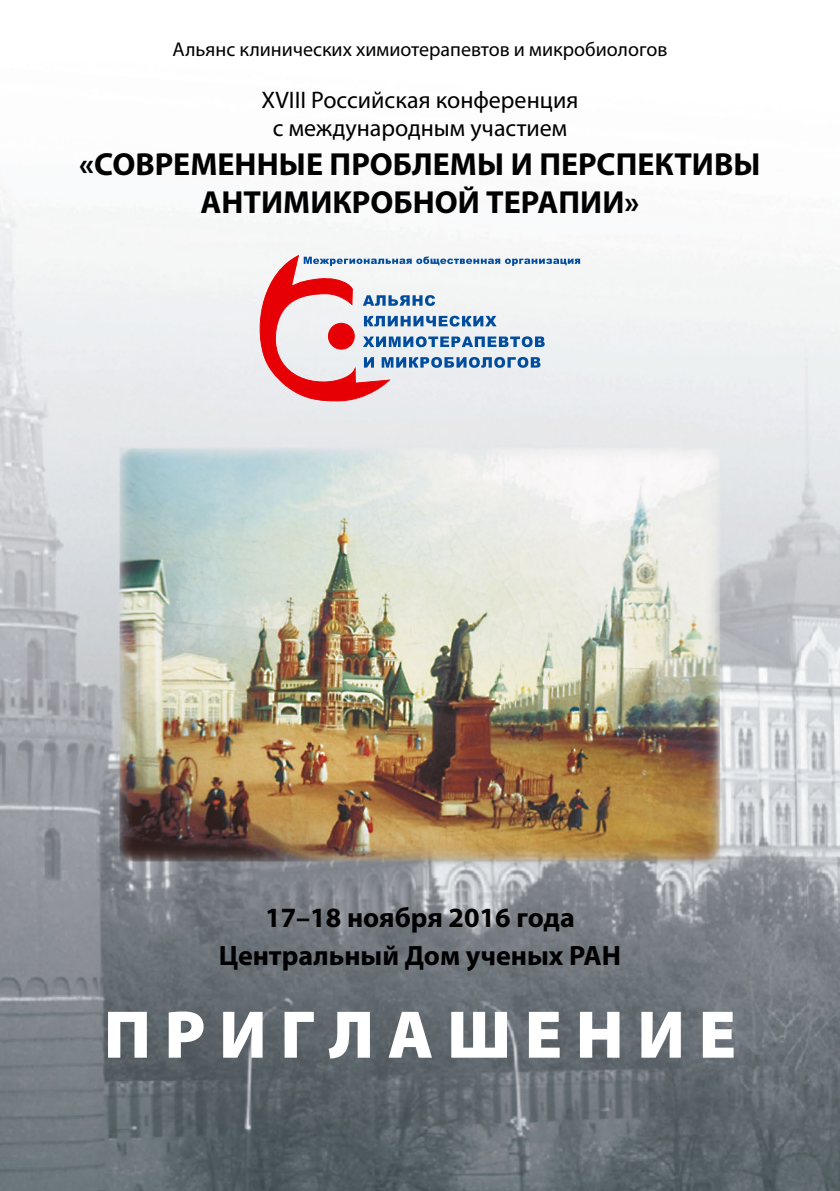
<style>
.page{position:relative;width:840px;height:1191px;background:#fff}
.page>*{position:absolute;margin:0;border:0;box-sizing:border-box;transform-origin:0 0}
.t1{font:900 68px "Myriad Pro";color:#fff}
.t2{font:700 32px/38.4px "Myriad Pro";color:#000;text-align:center}
.t3{font:700 28px/38px "Myriad Pro";color:#000;text-align:center}
.t4{font:24px/28.8px "Myriad Pro";color:#000;text-align:center}
.t5{font:20px "Myriad Pro";color:#000}
</style>
<div class="page">
<img style="left:0;top:190px;width:839px;height:1001px">
<svg style="left:253px;top:255px;width:327px;height:146px"></svg>
<p class="t5" style="left:172px;top:37px;width:496px">Альянс клинических химиотерапевтов и микробиологов</p>
<p class="t4" style="left:261px;top:85px;width:318px">XVIII Российская конференция с международным участием</p>
<p class="t2" style="left:79px;top:144px;width:682px">«СОВРЕМЕННЫЕ ПРОБЛЕМЫ И ПЕРСПЕКТИВЫ<br>АНТИМИКРОБНОЙ ТЕРАПИИ»</p>
<p class="t3" style="left:218px;top:897px;width:404px">17–18 ноября 2016 года<br>Центральный Дом ученых РАН</p>
<h1 class="t1" style="left:104px;top:996px;width:633px">П Р И Г Л А Ш Е Н И Е</h1>
</div>
